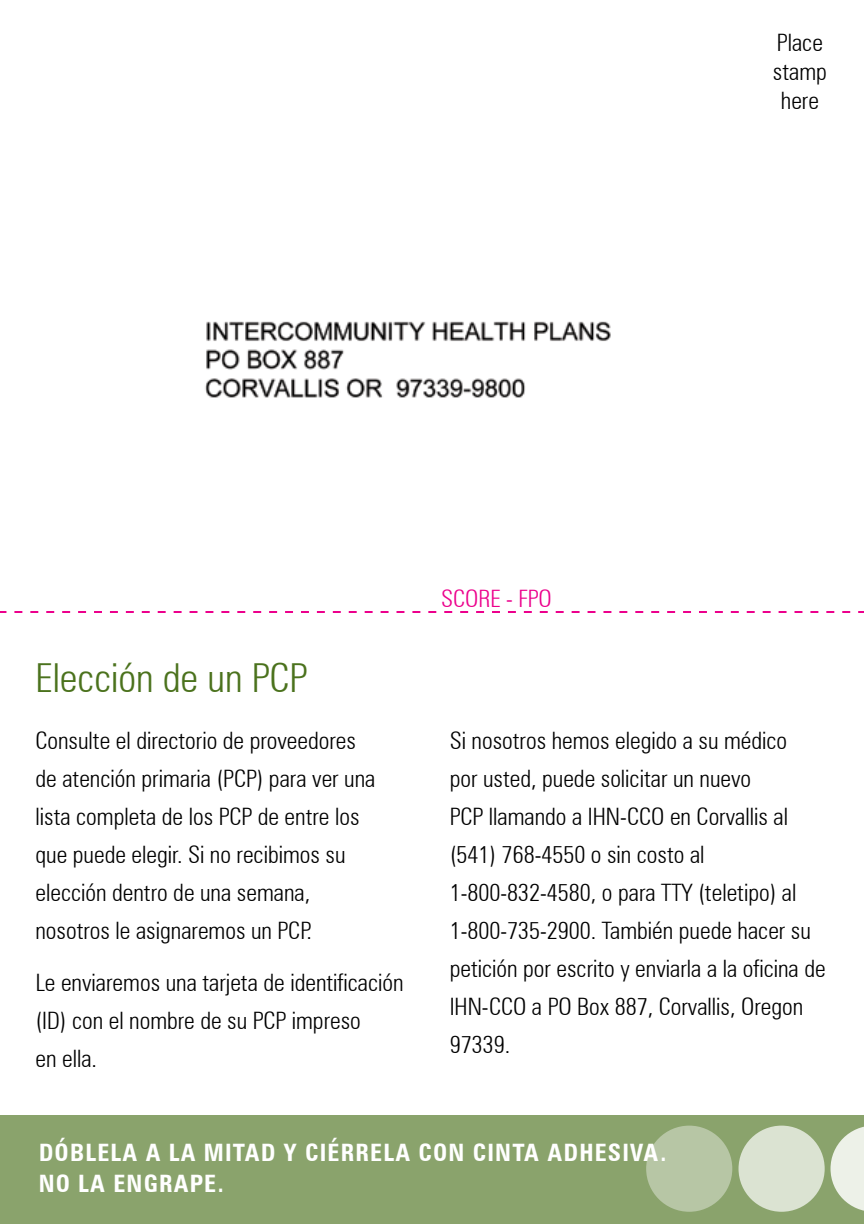
<style>
.page{position:relative;width:864px;height:1224px;background:#fff}
.page>*{position:absolute;margin:0;border:0;box-sizing:border-box;transform-origin:0 0}
.t1{font:300 condensed 40px "Zurich BT";color:#4b721d}
.t2{font:300 condensed 24px/38px "Zurich BT";color:#000}
.t3{font:700 condensed 24px/31px "Zurich BT";letter-spacing:.05em;color:#fff}
.t4{font:300 condensed 24px "Zurich BT";color:#ec008c}
</style>
<div class="page">
<div style="left:0;top:1115px;width:864px;height:109px;background:#8aa36c"></div>
<div style="left:646px;top:1126px;width:86px;height:86px;background:#b7c6a5;border-radius:50%"></div>
<div style="left:739px;top:1126px;width:86px;height:86px;background:#dbe3d2;border-radius:50%"></div>
<svg style="left:831px;top:1126px;width:33px;height:85px"></svg>
<img style="left:205px;top:321px;width:406px;height:77px">
<svg style="left:0;top:611px;width:864px;height:2px"></svg>
<p class="t2" style="left:773px;top:28px;width:56px;line-height:28.8px;text-align:center">Place stamp here</p>
<h1 class="t1" style="left:36px;top:653px;width:274px">Elección de un PCP</h1>
<p class="t2" style="left:36px;top:721px;width:341px">Consulte el directorio de proveedores de atención primaria (PCP) para ver una lista completa de los PCP de entre los que puede elegir. Si no recibimos su elección dentro de una semana, nosotros le asignaremos un PCP.</p>
<p class="t2" style="left:36px;top:963px;width:370px">Le enviaremos una tarjeta de identificación (ID) con el nombre de su PCP impreso<br>en ella.</p>
<p class="t4" style="left:441px;top:584px;width:112px">SCORE - FPO</p>
<p class="t2" style="left:450px;top:721px;width:377px">Si nosotros hemos elegido a su médico<br>por usted, puede solicitar un nuevo<br>PCP llamando a IHN-CCO en Corvallis al (541) 768-4550 o sin costo al 1-800-832-4580, o para TTY (teletipo) al 1-800-735-2900. También puede hacer su petición por escrito y enviarla a la oficina de IHN-CCO a PO Box 887, Corvallis, Oregon 97339.</p>
<p class="t3" style="left:39px;top:1137px;width:629px">DÓBLELA A LA MITAD Y CIÉRRELA CON CINTA ADHESIVA.<br>NO LA ENGRAPE.</p>
</div>
